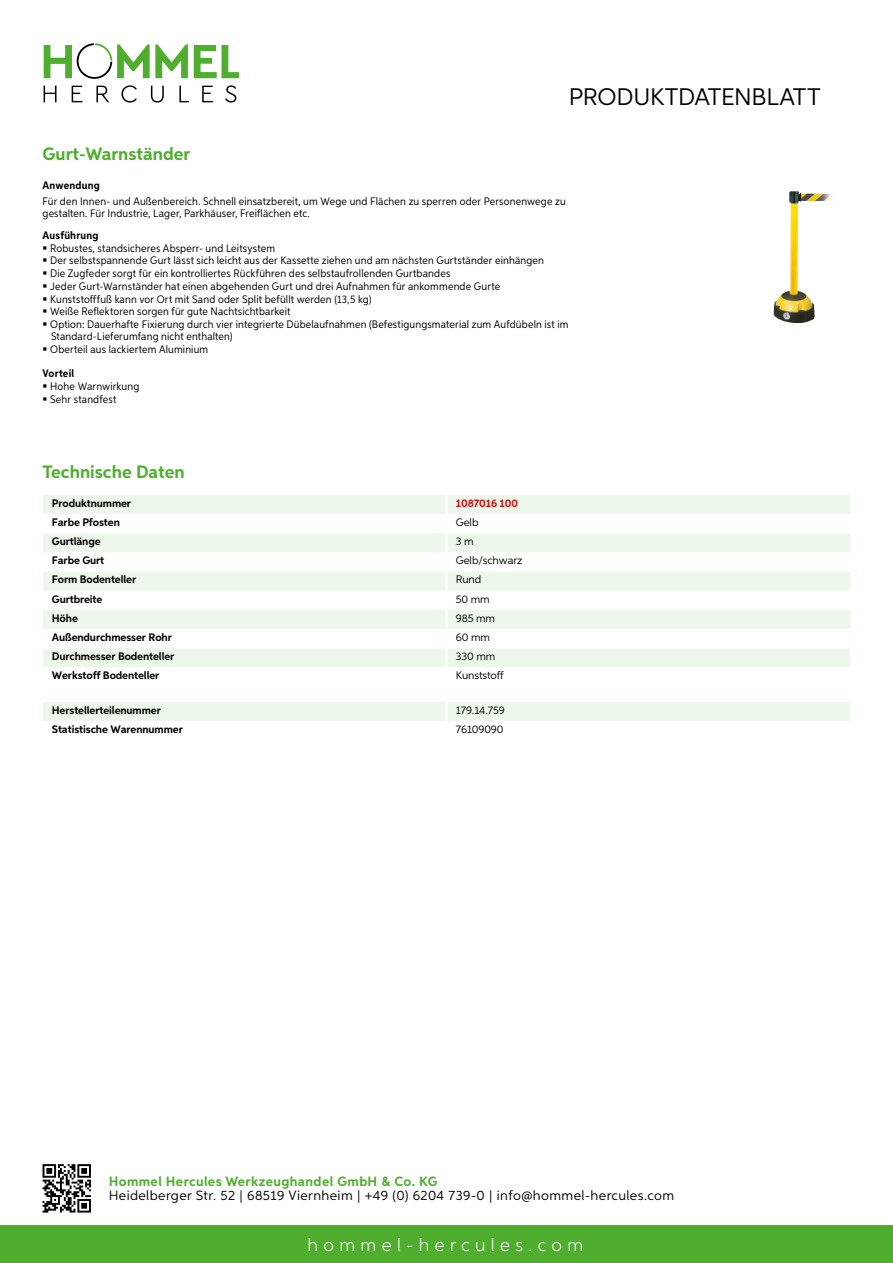
<style>
.page{position:relative;width:893px;height:1263px;background:#fff}
.page>*{position:absolute;margin:0;border:0;box-sizing:border-box;transform-origin:0 0}
.t1{font:24px "Aspira";letter-spacing:-.01em;color:#000}
.t2{font:700 18px "Aspira";color:#50ae2f}
.t3{font:300 18px "Aspira";letter-spacing:.3em;color:#fff}
.t4{font:13.5px "Aspira";letter-spacing:.03em;color:#000}
.t5{font:700 13.5px "Aspira";letter-spacing:.03em;color:#50ae2f}
.t6{font:10.95px/12.6px "Aspira Nar";letter-spacing:.015em;color:#000}
.t7{font:700 10.95px "Aspira";letter-spacing:-.01em;color:#000}
.t8{font:10.95px "Aspira";letter-spacing:-.01em;color:#000}
.t9{font:700 10.95px "Aspira Nar";letter-spacing:.02em;color:#000}
.t10{font:700 10.95px "Aspira";letter-spacing:-.01em;color:#cd1013}
</style>
<div class="page">
<div style="left:0;top:1226px;width:893px;height:37px;background:#50ae2f"></div>
<svg style="left:43px;top:1164px;width:48px;height:48px"></svg>
<svg style="left:194px;top:45px;width:45px;height:33px"></svg>
<svg style="left:44px;top:43px;width:144px;height:36px"></svg>
<svg style="left:44px;top:86px;width:13px;height:16px"></svg>
<svg style="left:72px;top:86px;width:10px;height:16px"></svg>
<svg style="left:96px;top:86px;width:13px;height:16px"></svg>
<svg style="left:121px;top:85px;width:16px;height:18px"></svg>
<svg style="left:151px;top:86px;width:13px;height:17px"></svg>
<svg style="left:179px;top:86px;width:10px;height:16px"></svg>
<svg style="left:202px;top:86px;width:11px;height:16px"></svg>
<svg style="left:225px;top:85px;width:11px;height:18px"></svg>
<div style="left:43px;top:495px;width:807px;height:19px;background:#eef7eb"></div>
<svg style="left:43px;top:534px;width:807px;height:133px;fill:#eef7eb"></svg>
<hr style="left:445px;top:495px;width:3px;height:19px;background:#fff">
<hr style="left:445px;top:533px;width:3px;height:19px;background:#fff">
<hr style="left:445px;top:552px;width:3px;height:20px;background:#fff">
<hr style="left:445px;top:572px;width:3px;height:19px;background:#fff">
<hr style="left:445px;top:591px;width:3px;height:19px;background:#fff">
<hr style="left:445px;top:610px;width:3px;height:19px;background:#fff">
<hr style="left:445px;top:629px;width:3px;height:19px;background:#fff">
<hr style="left:445px;top:648px;width:3px;height:19px;background:#fff">
<div style="left:43px;top:702px;width:807px;height:19px;background:#eef7eb"></div>
<img style="left:773px;top:191px;width:59px;height:132px">
<h1 class="t1" style="left:569px;top:82px;width:253px">Produktdatenblatt</h1>
<h2 class="t2" style="left:43px;top:142px;width:149px">Gurt-Warnständer</h2>
<p class="t9" style="left:43px;top:179px;width:59px">Anwendung</p>
<p class="t6" style="left:43px;top:195px;width:525px;line-height:12px">Für den Innen- und Außenbereich. Schnell einsatzbereit, um Wege und Flächen zu sperren oder Personenwege zu gestalten. Für Industrie, Lager, Parkhäuser, Freiflächen etc.</p>
<p class="t9" style="left:43px;top:228px;width:58px">Ausführung</p>
<p class="t6" style="left:50px;top:241px;width:520px">Robustes, standsicheres Absperr- und Leitsystem<br>Der selbstspannende Gurt lässt sich leicht aus der Kassette ziehen und am nächsten Gurtständer einhängen<br>Die Zugfeder sorgt für ein kontrolliertes Rückführen des selbstaufrollenden Gurtbandes<br>Jeder Gurt-Warnständer hat einen abgehenden Gurt und drei Aufnahmen für ankommende Gurte<br>Kunststofffuß kann vor Ort mit Sand oder Split befüllt werden (13,5 kg)<br>Weiße Reflektoren sorgen für gute Nachtsichtbarkeit<br>Option: Dauerhafte Fixierung durch vier integrierte Dübelaufnahmen (Befestigungsmaterial zum Aufdübeln ist im Standard-Lieferumfang nicht enthalten)<br>Oberteil aus lackiertem Aluminium</p>
<p class="t9" style="left:43px;top:367px;width:33px">Vorteil</p>
<p class="t6" style="left:50px;top:380px;width:91px">Hohe Warnwirkung<br>Sehr standfest</p>
<h2 class="t2" style="left:43px;top:461px;width:144px">Technische Daten</h2>
<p class="t7" style="left:52px;top:496px;width:81px">Produktnummer</p>
<p class="t10" style="left:456px;top:496px;width:64px">1087016 100</p>
<p class="t7" style="left:52px;top:516px;width:70px">Farbe Pfosten</p>
<p class="t8" style="left:456px;top:516px;width:24px">Gelb</p>
<p class="t7" style="left:52px;top:535px;width:50px">Gurtlänge</p>
<p class="t8" style="left:456px;top:535px;width:19px">3 m</p>
<p class="t7" style="left:52px;top:554px;width:54px">Farbe Gurt</p>
<p class="t8" style="left:456px;top:554px;width:68px">Gelb/schwarz</p>
<p class="t7" style="left:52px;top:573px;width:86px">Form Bodenteller</p>
<p class="t8" style="left:456px;top:573px;width:27px">Rund</p>
<p class="t7" style="left:52px;top:592px;width:52px">Gurtbreite</p>
<p class="t8" style="left:456px;top:592px;width:35px">50 mm</p>
<p class="t7" style="left:52px;top:611px;width:28px">Höhe</p>
<p class="t8" style="left:456px;top:611px;width:41px">985 mm</p>
<p class="t7" style="left:52px;top:630px;width:121px">Außendurchmesser Rohr</p>
<p class="t8" style="left:456px;top:630px;width:36px">60 mm</p>
<p class="t7" style="left:52px;top:649px;width:124px">Durchmesser Bodenteller</p>
<p class="t8" style="left:456px;top:650px;width:41px">330 mm</p>
<p class="t7" style="left:52px;top:669px;width:109px">Werkstoff Bodenteller</p>
<p class="t8" style="left:456px;top:669px;width:50px">Kunststoff</p>
<p class="t7" style="left:52px;top:703px;width:111px">Herstellerteilenummer</p>
<p class="t8" style="left:456px;top:703px;width:50px">179.14.759</p>
<p class="t7" style="left:52px;top:722px;width:132px">Statistische Warennummer</p>
<p class="t8" style="left:456px;top:722px;width:49px">76109090</p>
<p class="t5" style="left:109px;top:1172px;width:330px">Hommel Hercules Werkzeughandel GmbH &amp; Co. KG</p>
<p class="t4" style="left:109px;top:1187px;width:567px">Heidelberger Str. 52 | 68519 Viernheim | +49 (0) 6204 739-0 | info@hommel-hercules.com</p>
<h2 class="t3" style="left:307px;top:1234px;width:277px">hommel-hercules.com</h2>
</div>
